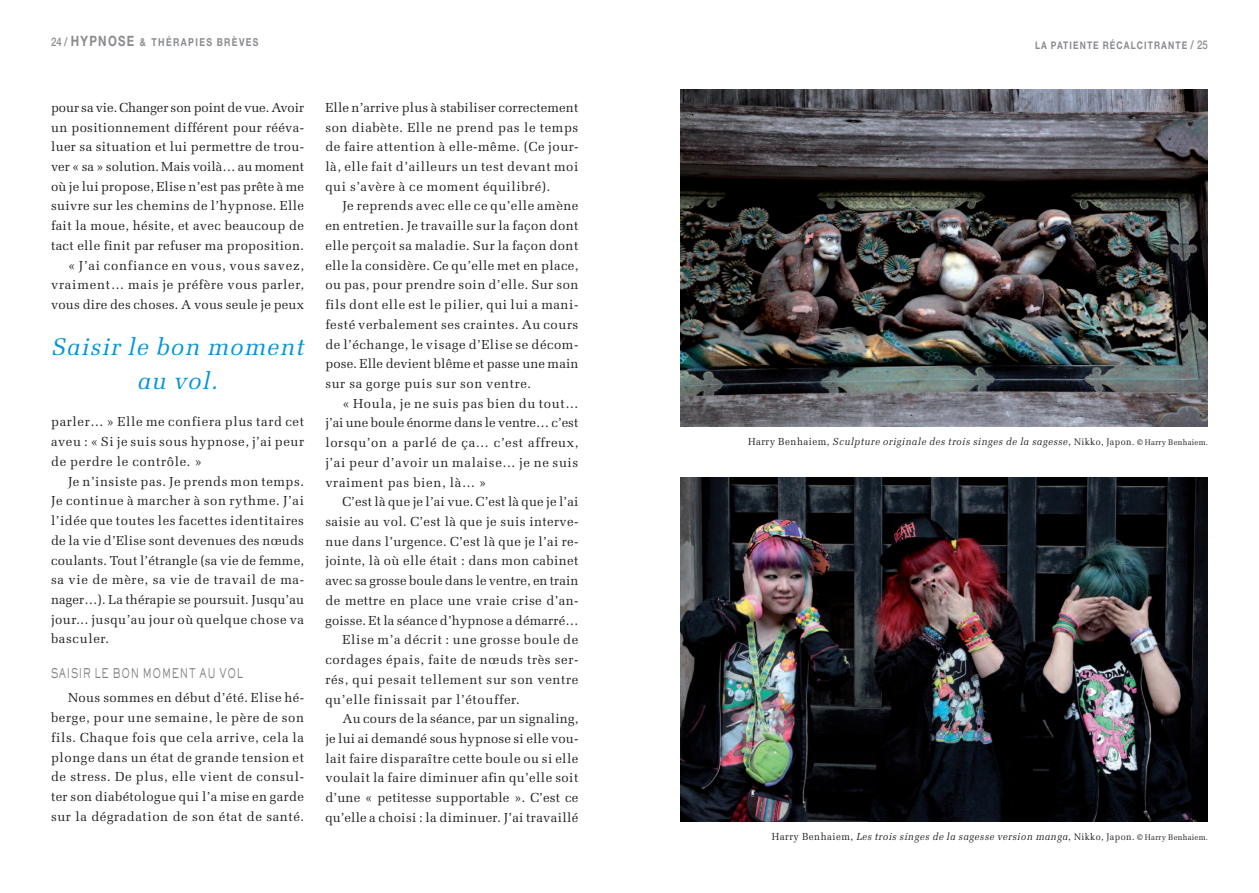
<style>
.page{position:relative;width:1259px;height:893px;background:#fff}
.page>*{position:absolute;margin:0;border:0;box-sizing:border-box;transform-origin:0 0}
.t1{font:italic 24px/34.5px "Melior";letter-spacing:.05em;color:#0095d9;text-align:center}
.t2{font:500 13.2px "AT Sackers Gothic";letter-spacing:.08em;color:#808285;scale:.66 1}
.t3{font:13.05px/19.6px "Melior";letter-spacing:.03em;color:#231f20;text-align:justify}
.t4{font:13.05px "Melior";letter-spacing:.05em;color:#231f20}
.t5{font:13.05px "Melior";letter-spacing:.01em;color:#231f20}
.t6{font:13.05px "Melior";letter-spacing:.005em;color:#231f20}
.t7{font:700 10.95px "Helvetica Neue";letter-spacing:.155em;color:#8a8c8f;scale:.8 1}
.t8{font:700 10.5px "Helvetica Neue";letter-spacing:.135em;color:#8a8c8f;scale:.8 1}
.t9{font:italic 10.2px "Melior";letter-spacing:.05em;color:#231f20;scale:.95 1}
.s1{font-weight:500;font-size:12px}
.s2{font-size:14.25px}
.s3{font-style:normal}
.s4{font-style:normal;font-size:9.45px}
.s5{font-style:normal;font-size:8.1px}
</style>
<div class="page">
<img style="left:680px;top:89px;width:528px;height:337px">
<img style="left:680px;top:477px;width:528px;height:345px">
<p class="t7" style="left:51px;top:38px;width:261px"><span class="s1">24/</span> <span class="s2">HYPNOSE</span> &amp; THÉRAPIES BRÈVES</p>
<p class="t3" style="left:51px;top:97px;width:255px;text-align:right">pour sa vie. Changer son point de vue. Avoir un positionnement différent pour rééva&shy;luer sa situation et lui permettre de trou&shy;ver « sa » solution. Mais voilà… au moment où je lui propose, Elise n’est pas prête à me suivre sur les chemins de l’hypnose. Elle fait la moue, hésite, et avec beaucoup de tact elle finit par refuser ma proposition. « J’ai confiance en vous, vous savez, vraiment… mais je préfère vous parler, vous dire des choses. A vous seule je peux</p>
<p class="t3" style="left:325px;top:97px;width:254px">Elle n’arrive plus à stabiliser correctement son diabète. Elle ne prend pas le temps de faire attention à elle-même. (Ce jour&shy;là, elle fait d’ailleurs un test devant moi qui s’avère à ce moment équilibré).</p>
<p class="t3" style="left:325px;top:196px;width:254px;text-indent:17px">Je reprends avec elle ce qu’elle amène en entretien. Je travaille sur la façon dont elle perçoit sa maladie. Sur la façon dont elle la considère. Ce qu’elle met en place, ou pas, pour prendre soin d’elle. Sur son fils dont elle est le pilier, qui lui a mani&shy;festé verbalement ses craintes. Au cours de l’échange, le visage d’Elise se décom&shy;pose. Elle devient blême et passe une main sur sa gorge puis sur son ventre.</p>
<p class="t3" style="left:325px;top:393px;width:254px;text-indent:17px">« Houla, je ne suis pas bien du tout… j’ai une boule énorme dans le ventre… c’est lorsqu’on a parlé de ça… c’est affreux, j’ai peur d’avoir un malaise… je ne suis vraiment pas bien, là… »</p>
<p class="t3" style="left:342px;top:492px;width:237px">C’est là que je l’ai vue. C’est là que je l’ai</p>
<p class="t3" style="left:325px;top:512px;width:254px">saisie au vol. C’est là que je suis interve-</p>
<p class="t3" style="left:325px;top:531px;width:254px">nue dans l’urgence. C’est là que je l’ai re-</p>
<p class="t3" style="left:325px;top:551px;width:254px">jointe, là où elle était : dans mon cabinet</p>
<p class="t6" style="left:325px;top:573px;width:254px">avec sa grosse boule dans le ventre, en train</p>
<p class="t3" style="left:325px;top:591px;width:254px">de mettre en place une vraie crise d’an-</p>
<p class="t5" style="left:325px;top:612px;width:254px">goisse. Et la séance d’hypnose a démarré…</p>
<p class="t4" style="left:342px;top:632px;width:237px">Elise m’a décrit : une grosse boule de</p>
<p class="t4" style="left:325px;top:652px;width:254px">cordages épais, faite de nœuds très ser-</p>
<p class="t4" style="left:325px;top:672px;width:254px">rés, qui pesait tellement sur son ventre</p>
<p class="t4" style="left:325px;top:691px;width:196px">qu’elle finissait par l’étouffer.</p>
<p class="t3" style="left:342px;top:709px;width:237px">Au cours de la séance, par un signaling,</p>
<p class="t5" style="left:325px;top:731px;width:254px">je lui ai demandé sous hypnose si elle vou-</p>
<p class="t3" style="left:325px;top:748px;width:254px">lait faire disparaître cette boule ou si elle</p>
<p class="t3" style="left:325px;top:768px;width:255px">voulait la faire diminuer afin qu’elle soit</p>
<p class="t3" style="left:325px;top:788px;width:254px">d’une « petitesse supportable ». C’est ce</p>
<p class="t3" style="left:325px;top:808px;width:254px">qu’elle a choisi : la diminuer. J’ai travaillé</p>
<h1 class="t1" style="left:51px;top:329px;width:254px">Saisir le bon moment au vol.</h1>
<p class="t3" style="left:51px;top:412px;width:254px">parler… » Elle me confiera plus tard cet aveu : « Si je suis sous hypnose, j’ai peur de perdre le contrôle. »</p>
<p class="t3" style="left:51px;top:471px;width:255px;text-indent:17px">Je n’insiste pas. Je prends mon temps.<br>Je continue à marcher à son rythme. J’ai l’idée que toutes les facettes identitaires de la vie d’Elise sont devenues des nœuds coulants. Tout l’étrangle (sa vie de femme, sa vie de mère, sa vie de travail de ma&shy;nager…). La thérapie se poursuit. Jusqu’au jour... jusqu’au jour où quelque chose va basculer.</p>
<p class="t2" style="left:51px;top:668px;width:292px">SAISIR LE BON MOMENT AU VOL</p>
<p class="t3" style="left:51px;top:688px;width:255px;text-indent:17px">Nous sommes en début d’été. Elise hé&shy;berge, pour une semaine, le père de son fils. Chaque fois que cela arrive, cela la plonge dans un état de grande tension et de stress. De plus, elle vient de consul&shy;ter son diabétologue qui l’a mise en garde sur la dégradation de son état de santé.</p>
<p class="t8" style="left:1035px;top:42px;width:218px">LA PATIENTE RÉCALCITRANTE <span class="s1">/ 25</span></p>
<p class="t9" style="left:748px;top:435px;width:485px"><span class="s3">Harry Benhaiem,</span> Sculpture originale des trois singes de la sagesse<span class="s3">,</span> <span class="s4">Nikko, Japon.</span> <span class="s5">© Harry Benhaiem.</span></p>
<p class="t9" style="left:771px;top:830px;width:461px"><span class="s3">Harry Benhaiem,</span> Les trois singes de la sagesse version manga<span class="s3">,</span> <span class="s4">Nikko, Japon.</span> <span class="s5">© Harry Benhaiem.</span></p>
</div>
